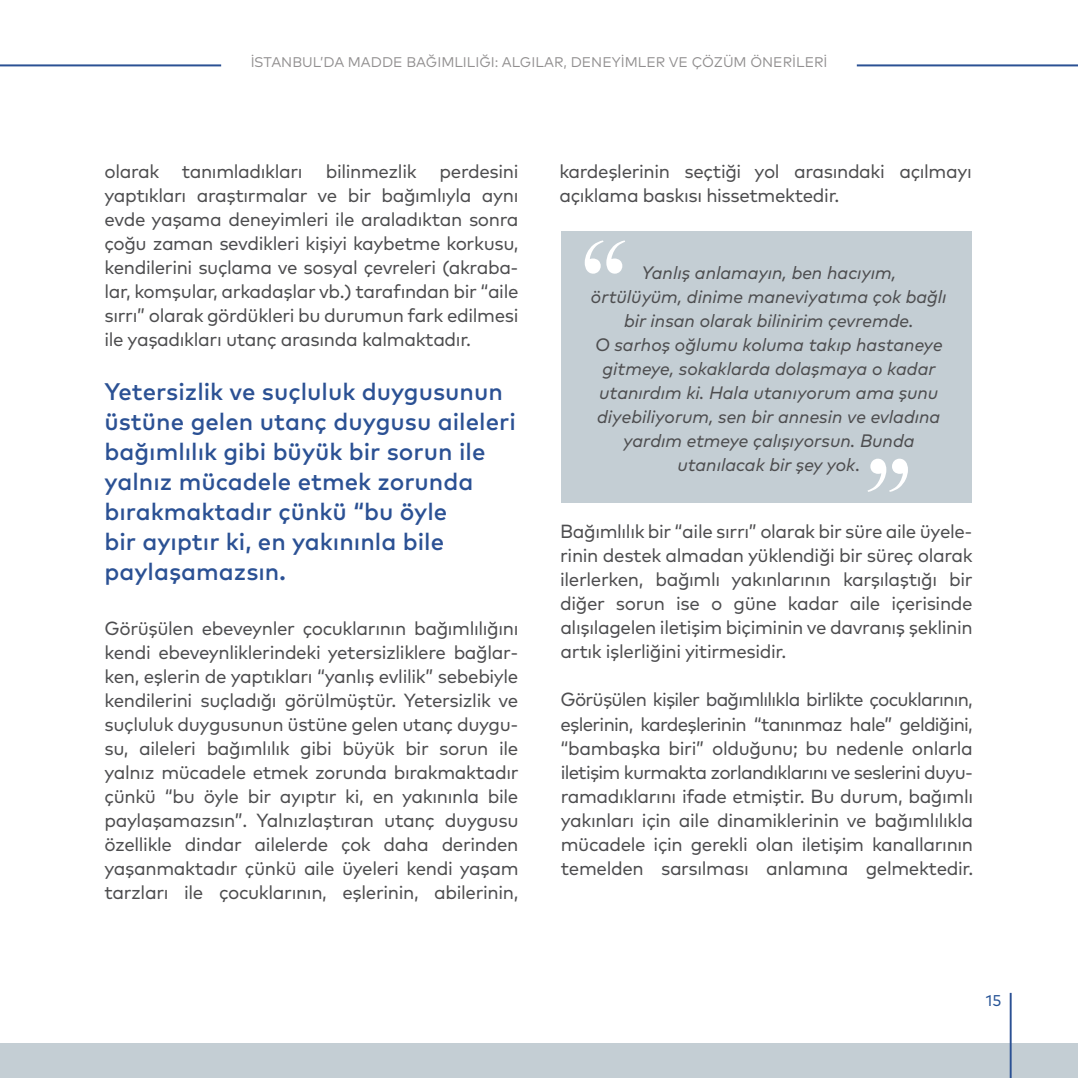
<style>
.page{position:relative;width:1078px;height:1078px;background:#fff}
.page>*{position:absolute;margin:0;border:0;box-sizing:border-box;transform-origin:0 0}
.t1{font:129.8px "Bask Old Face";color:#fff}
.t2{font:500 24px/30px "Mark Pro";color:#2b5194}
.t3{font:19px/24px "Mark Pro";letter-spacing:-.02em;color:#4d4d4f;text-align:justify}
.t4{font:italic 18px/24px "Mark Pro";color:#4d4d4f;text-align:center}
.t5{font:15.6px "Mark Pro";color:#255295}
.t6{font:14px "Mark Pro";color:#231f20}
</style>
<div class="page">
<hr style="left:0;top:64px;width:221px;height:2px;background:#2b5194">
<hr style="left:856px;top:64px;width:221px;height:2px;background:#2b5194">
<div style="left:0;top:1043px;width:1077px;height:34px;background:#c4ced4"></div>
<hr style="left:1009px;top:992px;width:2px;height:85px;background:#2b5194">
<div style="left:561px;top:231px;width:410px;height:271px;background:#c4ced4"></div>
<p class="t6" style="left:250px;top:52px;width:578px">İSTANBUL’DA MADDE BAĞIMLILIĞI: ALGILAR, DENEYİMLER VE ÇÖZÜM ÖNERİLERİ</p>
<p class="t3" style="left:104px;top:158px;width:415px">olarak tanımladıkları bilinmezlik perdesini yaptıkları araştırmalar ve bir bağımlıyla aynı evde yaşama deneyimleri ile araladıktan sonra çoğu zaman sevdikleri kişiyi kaybetme korkusu, kendilerini suçlama ve sosyal çevreleri (akraba&shy;lar, komşular, arkadaşlar vb.) tarafından bir “aile sırrı” olarak gördükleri bu durumun fark edilmesi ile yaşadıkları utanç arasında kalmaktadır.</p>
<p class="t2" style="left:104px;top:375px;width:413px">Yetersizlik ve suçluluk duygusunun üstüne gelen utanç duygusu aileleri bağımlılık gibi büyük bir sorun ile yalnız mücadele etmek zorunda bırakmaktadır çünkü “bu öyle<br>bir ayıptır ki, en yakınınla bile paylaşamazsın.</p>
<p class="t3" style="left:104px;top:614px;width:415px">Görüşülen ebeveynler çocuklarının bağımlılığını kendi ebeveynliklerindeki yetersizliklere bağlar&shy;ken, eşlerin de yaptıkları “yanlış evlilik” sebebiyle kendilerini suçladığı görülmüştür. Yetersizlik ve suçluluk duygusunun üstüne gelen utanç duygu&shy;su, aileleri bağımlılık gibi büyük bir sorun ile yalnız mücadele etmek zorunda bırakmaktadır çünkü “bu öyle bir ayıptır ki, en yakınınla bile paylaşamazsın”. Yalnızlaştıran utanç duygusu özellikle dindar ailelerde çok daha derinden yaşanmaktadır çünkü aile üyeleri kendi yaşam tarzları ile çocuklarının, eşlerinin, abilerinin,</p>
<p class="t3" style="left:559px;top:158px;width:414px">kardeşlerinin seçtiği yol arasındaki açılmayı açıklama baskısı hissetmektedir.</p>
<h1 class="t1" style="left:579px;top:215px;width:54px">“</h1>
<p class="t4" style="left:590px;top:259px;width:357px">Yanlış anlamayın, ben hacıyım,<br>örtülüyüm, dinime maneviyatıma çok bağlı bir insan olarak bilinirim çevremde.<br>O sarhoş oğlumu koluma takıp hastaneye gitmeye, sokaklarda dolaşmaya o kadar utanırdım ki. Hala utanıyorum ama şunu diyebiliyorum, sen bir annesin ve evladına yardım etmeye çalışıyorsun. Bunda utanılacak bir şey yok.</p>
<h1 class="t1" style="left:913px;top:517px;width:54px;rotate:-180deg">“</h1>
<p class="t3" style="left:560px;top:518px;width:414px">Bağımlılık bir “aile sırrı” olarak bir süre aile üyele&shy;rinin destek almadan yüklendiği bir süreç olarak ilerlerken, bağımlı yakınlarının karşılaştığı bir diğer sorun ise o güne kadar aile içerisinde alışılagelen iletişim biçiminin ve davranış şeklinin artık işlerliğini yitirmesidir.</p>
<p class="t3" style="left:560px;top:686px;width:414px">Görüşülen kişiler bağımlılıkla birlikte çocuklarının, eşlerinin, kardeşlerinin “tanınmaz hale” geldiğini, “bambaşka biri” olduğunu; bu nedenle onlarla iletişim kurmakta zorlandıklarını ve seslerini duyu&shy;ramadıklarını ifade etmiştir. Bu durum, bağımlı yakınları için aile dinamiklerinin ve bağımlılıkla mücadele için gerekli olan iletişim kanallarının temelden sarsılması anlamına gelmektedir.</p>
<p class="t5" style="left:985px;top:988px;width:17px">15</p>
</div>
